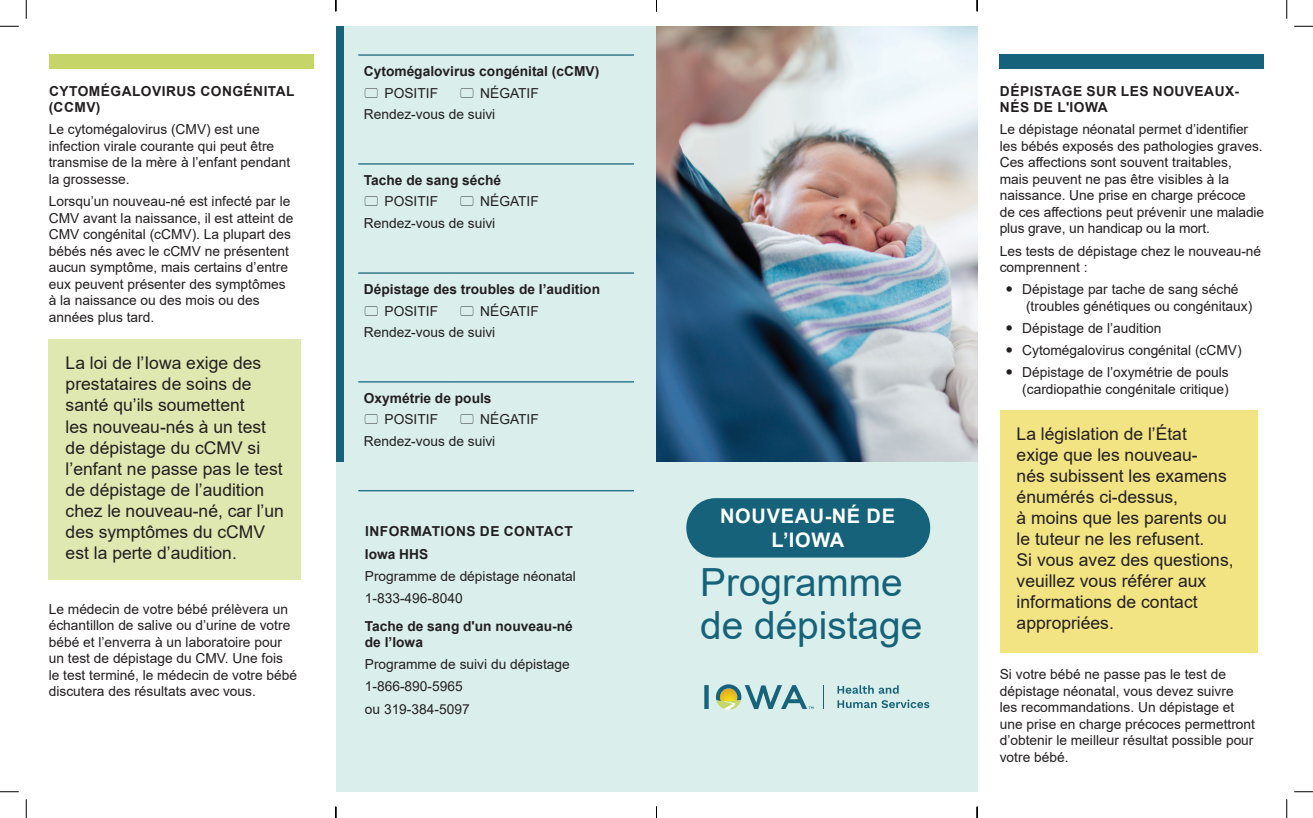
<style>
.page{position:relative;width:1313px;height:818px;background:#fff}
.page>*{position:absolute;margin:0;border:0;box-sizing:border-box;transform-origin:0 0}
.t1{font:38.75px/42.5px "Arial";color:#15627a}
.Text{font:700 20px/24px "Arial";letter-spacing:.035em;color:#fff;text-align:center}
.Text-2{font:17.5px/21px "Arial";color:#231f20}
.Text-3{font:13.75px/16.5px "Arial";color:#231f20}
.HH_2{font:700 13.75px/16.5px "Arial";color:#231f20}
.HH1{font:700 13.75px/16.5px "Arial";letter-spacing:.035em;color:#231f20}
</style>
<div class="page">
<div style="left:999px;top:410px;width:258px;height:242px;background:#f2e383"></div>
<div style="left:49px;top:340px;width:252px;height:240px;background:#e0e8b1"></div>
<div style="left:336px;top:26px;width:641px;height:765px;background:#daefeb"></div>
<div style="left:336px;top:26px;width:7px;height:435px;background:#15627a"></div>
<img style="left:656px;top:26px;width:321px;height:435px">
<div style="left:49px;top:54px;width:264px;height:15px;background:#c5d568"></div>
<div style="left:999px;top:54px;width:265px;height:15px;background:#15627a"></div>
<svg style="left:704px;top:685px;width:4px;height:24px"></svg>
<svg style="left:716px;top:684px;width:97px;height:25px"></svg>
<svg style="left:823px;top:685px;width:1px;height:24px"></svg>
<svg style="left:837px;top:685px;width:61px;height:8px"></svg>
<svg style="left:837px;top:699px;width:92px;height:9px"></svg>
<div style="left:686px;top:498px;width:244px;height:59px;background:#15627a;border-radius:29px"></div>
<hr style="left:358px;top:54px;width:96px;height:2px;background:#15627a">
<hr style="left:454px;top:54px;width:180px;height:2px;background:#15627a">
<hr style="left:358px;top:163px;width:96px;height:1px;background:#15627a">
<hr style="left:454px;top:163px;width:180px;height:1px;background:#15627a">
<hr style="left:358px;top:272px;width:96px;height:2px;background:#15627a">
<hr style="left:454px;top:272px;width:180px;height:2px;background:#15627a">
<hr style="left:358px;top:381px;width:96px;height:1px;background:#15627a">
<hr style="left:454px;top:381px;width:180px;height:1px;background:#15627a">
<hr style="left:358px;top:490px;width:96px;height:1px;background:#15627a">
<hr style="left:454px;top:490px;width:180px;height:1px;background:#15627a">
<svg style="left:0;top:25px;width:19px;height:2px"></svg>
<svg style="left:1294px;top:25px;width:18px;height:2px"></svg>
<svg style="left:0;top:791px;width:19px;height:1px"></svg>
<svg style="left:1294px;top:791px;width:18px;height:1px"></svg>
<svg style="left:25px;top:0;width:2px;height:19px"></svg>
<svg style="left:25px;top:799px;width:2px;height:19px"></svg>
<svg style="left:1286px;top:0;width:1px;height:19px"></svg>
<svg style="left:1286px;top:799px;width:1px;height:19px"></svg>
<svg style="left:335px;top:806px;width:1px;height:12px"></svg>
<svg style="left:656px;top:806px;width:1px;height:12px"></svg>
<svg style="left:976px;top:0;width:2px;height:11px"></svg>
<svg style="left:976px;top:806px;width:2px;height:12px"></svg>
<p class="HH1" style="left:49px;top:83px;width:247px">CYTOMÉGALOVIRUS CONGÉNITAL (CCMV)</p>
<p class="Text-3" style="left:49px;top:121px;width:243px">Le cytomégalovirus (CMV) est une infection virale courante qui peut être transmise de la mère à l’enfant pendant la grossesse.</p>
<p class="Text-3" style="left:49px;top:193px;width:246px">Lorsqu’un nouveau-né est infecté par le CMV avant la naissance, il est atteint de CMV congénital (cCMV). La plupart des bébés nés avec le cCMV ne présentent aucun symptôme, mais certains d’entre eux peuvent présenter des symptômes à la naissance ou des mois ou des années plus tard.</p>
<p class="Text-2" style="left:66px;top:352px;width:220px">La loi de l’Iowa exige des prestataires de soins de santé qu’ils soumettent<br>les nouveau-nés à un test de dépistage du cCMV si l’enfant ne passe pas le test de dépistage de l’audition chez le nouveau-né, car l’un des symptômes du cCMV est la perte d’audition.</p>
<p class="Text-3" style="left:49px;top:600px;width:250px">Le médecin de votre bébé prélèvera un échantillon de salive ou d’urine de votre bébé et l’enverra à un laboratoire pour un test de dépistage du CMV. Une fois<br>le test terminé, le médecin de votre bébé discutera des résultats avec vous.</p>
<p class="HH_2" style="left:364px;top:63px;width:237px">Cytomégalovirus congénital (cCMV)</p>
<p class="Text-3" style="left:384px;top:84px;width:55px">POSITIF</p>
<p class="Text-3" style="left:480px;top:84px;width:60px">NÉGATIF</p>
<p class="Text-3" style="left:364px;top:106px;width:133px">Rendez-vous de suivi</p>
<p class="HH_2" style="left:364px;top:172px;width:139px">Tache de sang séché</p>
<p class="Text-3" style="left:384px;top:193px;width:55px">POSITIF</p>
<p class="Text-3" style="left:480px;top:193px;width:60px">NÉGATIF</p>
<p class="Text-3" style="left:364px;top:215px;width:133px">Rendez-vous de suivi</p>
<p class="HH_2" style="left:364px;top:281px;width:238px">Dépistage des troubles de l’audition</p>
<p class="Text-3" style="left:384px;top:302px;width:55px">POSITIF</p>
<p class="Text-3" style="left:480px;top:302px;width:60px">NÉGATIF</p>
<p class="Text-3" style="left:364px;top:323px;width:133px">Rendez-vous de suivi</p>
<p class="HH_2" style="left:364px;top:390px;width:129px">Oxymétrie de pouls</p>
<p class="Text-3" style="left:384px;top:411px;width:55px">POSITIF</p>
<p class="Text-3" style="left:480px;top:411px;width:60px">NÉGATIF</p>
<p class="Text-3" style="left:364px;top:432px;width:133px">Rendez-vous de suivi</p>
<p class="HH1" style="left:365px;top:523px;width:209px">INFORMATIONS DE CONTACT</p>
<p class="HH_2" style="left:365px;top:545px;width:65px">Iowa HHS</p>
<p class="Text-3" style="left:365px;top:567px;width:212px">Programme de dépistage néonatal</p>
<p class="Text-3" style="left:365px;top:589px;width:99px">1-833-496-8040</p>
<p class="HH_2" style="left:365px;top:617px;width:209px">Tache de sang d'un nouveau-né de l’Iowa</p>
<p class="Text-3" style="left:365px;top:656px;width:206px">Programme de suivi du dépistage</p>
<p class="Text-3" style="left:365px;top:678px;width:99px">1-866-890-5965</p>
<p class="Text-3" style="left:365px;top:700px;width:106px">ou 319-384-5097</p>
<p class="Text" style="left:720px;top:504px;width:176px">NOUVEAU-NÉ DE<br>L’IOWA</p>
<p class="t1" style="left:700px;top:561px;width:223px">Programme de dépistage</p>
<p class="HH1" style="left:1000px;top:83px;width:241px">DÉPISTAGE SUR LES NOUVEAUX-<br>NÉS DE L'IOWA</p>
<p class="Text-3" style="left:999px;top:121px;width:266px">Le dépistage néonatal permet d’identifier les bébés exposés des pathologies graves.<br>Ces affections sont souvent traitables, mais peuvent ne pas être visibles à la naissance. Une prise en charge précoce de ces affections peut prévenir une maladie plus grave, un handicap ou la mort.</p>
<p class="Text-3" style="left:999px;top:242px;width:263px">Les tests de dépistage chez le nouveau-né comprennent :</p>
<p class="Text-3" style="left:1022px;top:281px;width:232px">Dépistage par tache de sang séché (troubles génétiques ou congénitaux)</p>
<p class="Text-3" style="left:1022px;top:319px;width:141px">Dépistage de l’audition</p>
<p class="Text-3" style="left:1022px;top:342px;width:221px">Cytomégalovirus congénital (cCMV)</p>
<p class="Text-3" style="left:1022px;top:364px;width:208px">Dépistage de l’oxymétrie de pouls (cardiopathie congénitale critique)</p>
<p class="Text-2" style="left:1016px;top:423px;width:218px">La législation de l’État<br>exige que les nouveau-<br>nés subissent les examens énumérés ci-dessus,<br>à moins que les parents ou le tuteur ne les refusent.<br>Si vous avez des questions, veuillez vous référer aux informations de contact appropriées.</p>
<p class="Text-3" style="left:999px;top:666px;width:257px">Si votre bébé ne passe pas le test de dépistage néonatal, vous devez suivre<br>les recommandations. Un dépistage et une prise en charge précoces permettront d’obtenir le meilleur résultat possible pour votre bébé.</p>
</div>
